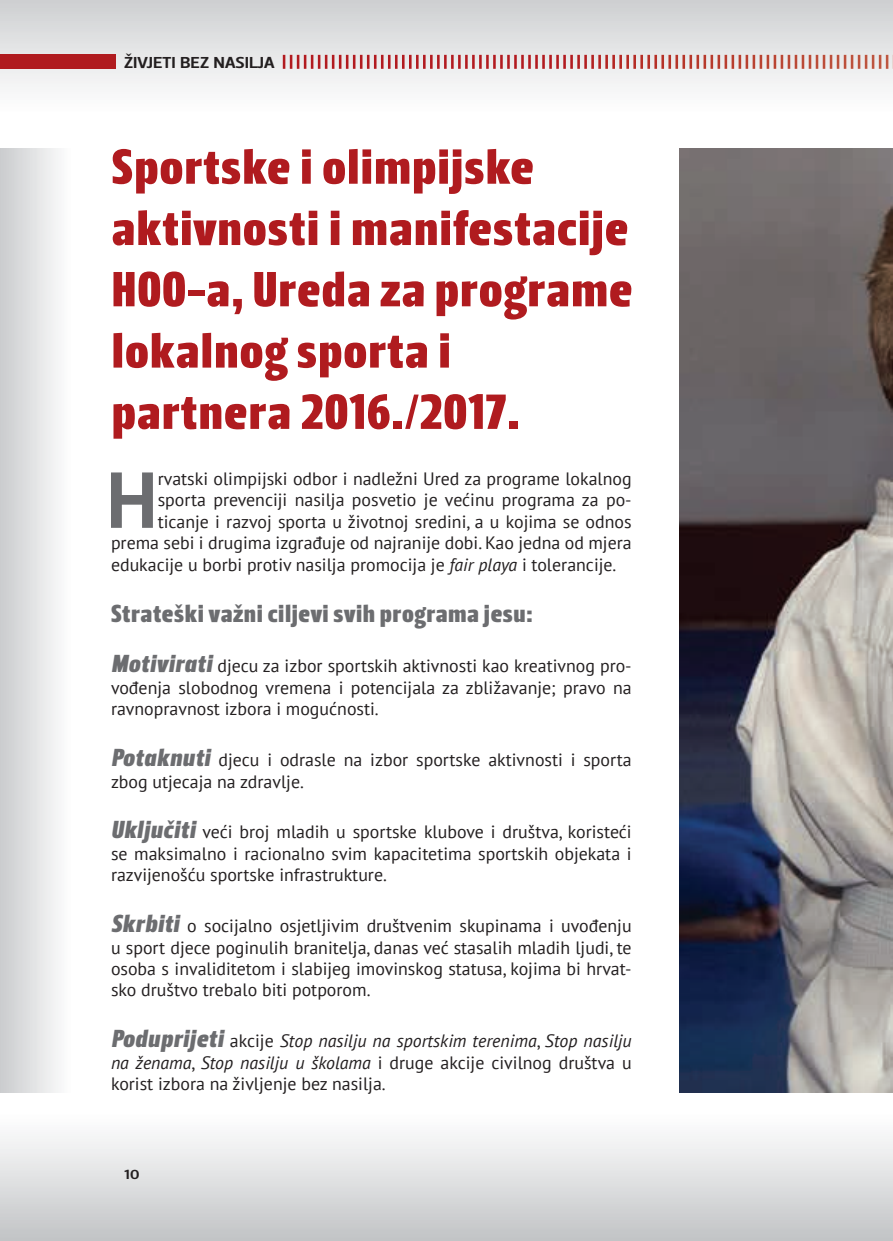
<style>
.page{position:relative;width:893px;height:1241px;background:#fff}
.page>*{position:absolute;margin:0;border:0;box-sizing:border-box;transform-origin:0 0}
.t1{font:700 79.1px "PT Sans";color:#6c6d70}
.t2{font:49px/61.2px "Leitura Headline Sans";letter-spacing:.02em;color:#b01b1f;scale:1.1 1}
.t3{font:24.5px "Leitura Headline Sans";letter-spacing:.02em;color:#6c6d70;scale:1.1 1}
.t4{font:17.85px/21.3px "PT Sans";color:#231f20;text-align:justify}
.t5{font:15.75px "Leitura Sans Grot 3";color:#231f20;scale:1.2 1}
.t6{font:14px "Leitura Sans Grot 3";color:#231f20;scale:1.2 1}
.s1{font-style:italic}
.s2{font-family:"Leitura Headline";font-style:italic;font-size:24.5px;color:#6c6d70}
</style>
<div class="page">
<img style="left:0;top:0;width:893px;height:87px">
<img style="left:339px;top:55px;width:554px;height:14px">
<div style="left:0;top:55px;width:116px;height:14px;background:#b01b1f"></div>
<img style="left:680px;top:149px;width:213px;height:942px">
<p class="t5" style="left:124px;top:53px;width:127px">ŽIVJETI BEZ NASILJA</p>
<h2 class="t2" style="left:112px;top:137px;width:475px">Sportske i olimpijske aktivnosti i manifestacije<br>HOO-a, Ureda za programe lokalnog sporta i partnera 2016./2017.</h2>
<h1 class="t1" style="left:106px;top:447px;width:53px">H</h1>
<p class="t4" style="left:158px;top:467px;width:475px">rvatski olimpijski odbor i nadležni Ured za programe lokalnog</p>
<p class="t4" style="left:158px;top:489px;width:475px">sporta prevenciji nasilja posvetio je većinu programa za po-</p>
<p class="t4" style="left:158px;top:510px;width:475px">ticanje i razvoj sporta u životnoj sredini, a u kojima se odnos</p>
<p class="t4" style="left:111px;top:532px;width:522px">prema sebi i drugima izgrađuje od najranije dobi. Kao jedna od mjera</p>
<p class="t4" style="left:111px;top:553px;width:507px">edukacije u borbi protiv nasilja promocija je <span class="s1">fair playa</span> i tolerancije.</p>
<h3 class="t3" style="left:111px;top:598px;width:385px">Strateški važni ciljevi svih programa jesu:</h3>
<p class="t4" style="left:111px;top:655px;width:522px"><span class="s2">Motivirati</span> djecu za izbor sportskih aktivnosti kao kreativnog pro&shy;vođenja slobodnog vremena i potencijala za zbližavanje; pravo na ravnopravnost izbora i mogućnosti.</p>
<p class="t4" style="left:111px;top:748px;width:522px"><span class="s2">Potaknuti</span> djecu i odrasle na izbor sportske aktivnosti i sporta zbog utjecaja na zdravlje.</p>
<p class="t4" style="left:111px;top:821px;width:522px"><span class="s2">Uključiti</span> veći broj mladih u sportske klubove i društva, koristeći se maksimalno i racionalno svim kapacitetima sportskih objekata i razvijenošću sportske infrastrukture.</p>
<p class="t4" style="left:111px;top:914px;width:522px"><span class="s2">Skrbiti</span> o socijalno osjetljivim društvenim skupinama i uvođenju u sport djece poginulih branitelja, danas već stasalih mladih ljudi, te osoba s invaliditetom i slabijeg imovinskog statusa, kojima bi hrvat&shy;sko društvo trebalo biti potporom.</p>
<p class="t4" style="left:111px;top:1029px;width:522px"><span class="s2">Poduprijeti</span> akcije <span class="s1">Stop nasilju na sportskim terenima</span>, <span class="s1">Stop nasilju na ženama</span>, <span class="s1">Stop nasilju u školama</span> i druge akcije civilnog društva u korist izbora na življenje bez nasilja.</p>
<p class="t6" style="left:124px;top:1165px;width:15px">10</p>
</div>
